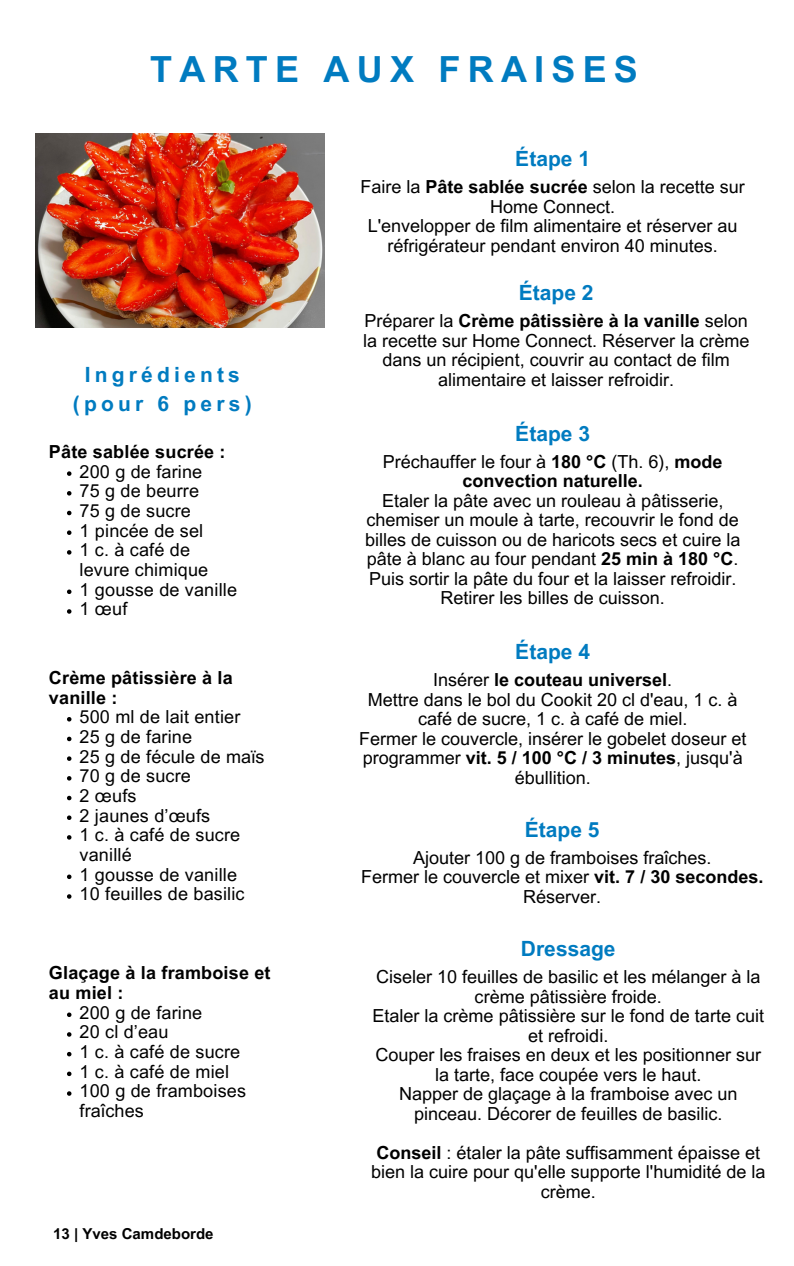
<style>
.page{position:relative;width:794px;height:1266px;background:#fff}
.page>*{position:absolute;margin:0;border:0;box-sizing:border-box;transform-origin:0 0}
.t1{font:700 36px "Arial MT Pro";letter-spacing:.2em;color:#007bc0}
.t2{font:700 21px "Arial MT Pro";color:#007bc0}
.t3{font:700 21px/29.2px "Arial MT Pro";letter-spacing:.2em;color:#007bc0;text-align:center}
.t4{font:18px/19.5px "Arial MT Pro";color:#000;text-align:center}
.t5{font:700 18px/19.6px "Arial MT Pro";letter-spacing:.01em;color:#000}
.t6{font:700 15px "Arial MT Pro";color:#000}
.s1{font-weight:700}
</style>
<div class="page">
<img style="left:35px;top:134px;width:289px;height:193px">
<svg style="left:67px;top:471px;width:4px;height:5px"></svg>
<svg style="left:67px;top:491px;width:4px;height:4px"></svg>
<svg style="left:67px;top:511px;width:4px;height:4px"></svg>
<svg style="left:67px;top:530px;width:4px;height:5px"></svg>
<svg style="left:67px;top:550px;width:4px;height:4px"></svg>
<svg style="left:67px;top:589px;width:4px;height:5px"></svg>
<svg style="left:67px;top:609px;width:4px;height:5px"></svg>
<svg style="left:67px;top:717px;width:4px;height:4px"></svg>
<svg style="left:67px;top:736px;width:4px;height:5px"></svg>
<svg style="left:67px;top:756px;width:4px;height:5px"></svg>
<svg style="left:67px;top:776px;width:4px;height:4px"></svg>
<svg style="left:67px;top:796px;width:4px;height:4px"></svg>
<svg style="left:67px;top:815px;width:4px;height:5px"></svg>
<svg style="left:67px;top:835px;width:4px;height:4px"></svg>
<svg style="left:67px;top:874px;width:4px;height:5px"></svg>
<svg style="left:67px;top:894px;width:4px;height:4px"></svg>
<svg style="left:67px;top:1012px;width:4px;height:5px"></svg>
<svg style="left:67px;top:1032px;width:4px;height:4px"></svg>
<svg style="left:67px;top:1052px;width:4px;height:4px"></svg>
<svg style="left:67px;top:1071px;width:4px;height:5px"></svg>
<svg style="left:67px;top:1091px;width:4px;height:4px"></svg>
<p class="t1" style="left:150px;top:56px;width:489px">TARTE AUX FRAISES</p>
<p class="t3" style="left:73px;top:362px;width:180px">Ingrédients (pour 6 pers)</p>
<h2 class="t5" style="left:49px;top:444px;width:178px">Pâte sablée sucrée :</h2>
<h3 class="t4" style="left:80px;top:464px;width:124px">200 g de farine</h3>
<p class="t4" style="left:80px;top:483px;width:121px">75 g de beurre</p>
<p class="t4" style="left:80px;top:503px;width:113px">75 g de sucre</p>
<p class="t4" style="left:80px;top:523px;width:125px">1 pincée de sel</p>
<p class="t4" style="left:80px;top:542px;width:130px;text-align:left">1 c. à café de levure chimique</p>
<p class="t4" style="left:80px;top:582px;width:159px">1 gousse de vanille</p>
<p class="t4" style="left:80px;top:601px;width:49px">1 œuf</p>
<p class="t5" style="left:49px;top:670px;width:185px">Crème pâtissière à la vanille :</p>
<h2 class="t4" style="left:80px;top:709px;width:162px">500 ml de lait entier</h2>
<h4 class="t4" style="left:80px;top:729px;width:114px">25 g de farine</h4>
<h2 class="t4" style="left:80px;top:749px;width:186px">25 g de fécule de maïs</h2>
<h4 class="t4" style="left:80px;top:768px;width:113px">70 g de sucre</h4>
<h2 class="t4" style="left:80px;top:788px;width:58px">2 œufs</h2>
<h4 class="t4" style="left:80px;top:808px;width:132px">2 jaunes d’œufs</h4>
<h2 class="t4" style="left:80px;top:827px;width:162px;text-align:left">1 c. à café de sucre vanillé</h2>
<h4 class="t4" style="left:80px;top:867px;width:159px">1 gousse de vanille</h4>
<h2 class="t4" style="left:80px;top:886px;width:166px">10 feuilles de basilic</h2>
<p class="t5" style="left:49px;top:965px;width:223px">Glaçage à la framboise et au miel :</p>
<p class="t4" style="left:80px;top:1005px;width:124px">200 g de farine</p>
<p class="t4" style="left:80px;top:1024px;width:90px">20 cl d’eau</p>
<p class="t4" style="left:80px;top:1044px;width:162px">1 c. à café de sucre</p>
<p class="t4" style="left:80px;top:1064px;width:151px">1 c. à café de miel</p>
<h2 class="t4" style="left:80px;top:1083px;width:168px;text-align:left">100 g de framboises fraîches</h2>
<p class="t6" style="left:53px;top:1228px;width:162px">13 | Yves Camdeborde</p>
<p class="t2" style="left:515px;top:151px;width:76px">Étape 1</p>
<h3 class="t4" style="left:360px;top:179px;width:386px">Faire la <span class="s1">Pâte sablée sucrée</span> selon la recette sur Home Connect.<br>L'envelopper de film alimentaire et réserver au réfrigérateur pendant environ 40 minutes.</h3>
<p class="t2" style="left:518px;top:285px;width:76px">Étape 2</p>
<p class="t4" style="left:363px;top:313px;width:387px">Préparer la <span class="s1">Crème pâtissière à la vanille</span> selon la recette sur Home Connect. Réserver la crème dans un récipient, couvrir au contact de film alimentaire et laisser refroidir.</p>
<h4 class="t2" style="left:515px;top:425px;width:76px">Étape 3</h4>
<h4 class="t4" style="left:365px;top:454px;width:376px">Préchauffer le four à <span class="s1">180 °C</span> (Th. 6), <span class="s1">mode convection naturelle.<br></span>Etaler la pâte avec un rouleau à pâtisserie, chemiser un moule à tarte, recouvrir le fond de billes de cuisson ou de haricots secs et cuire la pâte à blanc au four pendant <span class="s1">25 min à 180 °C</span>.<br>Puis sortir la pâte du four et la laisser refroidir.<br>Retirer les billes de cuisson.</h4>
<p class="t2" style="left:515px;top:644px;width:76px">Étape 4</p>
<p class="t4" style="left:359px;top:672px;width:388px">Insérer <span class="s1">le couteau universel</span>.<br>Mettre dans le bol du Cookit 20 cl d'eau, 1 c. à café de sucre, 1 c. à café de miel.<br>Fermer le couvercle, insérer le gobelet doseur et programmer <span class="s1">vit. 5 / 100 °C / 3 minutes</span>, jusqu'à ébullition.</p>
<h4 class="t2" style="left:524px;top:821px;width:76px">Étape 5</h4>
<h3 class="t4" style="left:361px;top:850px;width:403px">Ajouter 100 g de framboises fraîches.<br>Fermer le couvercle et mixer <span class="s1">vit. 7 / 30 secondes.<br></span>Réserver.</h3>
<p class="t2" style="left:520px;top:941px;width:96px">Dressage</p>
<p class="t4" style="left:372px;top:969px;width:393px">Ciseler 10 feuilles de basilic et les mélanger à la crème pâtissière froide.<br>Etaler la crème pâtissière sur le fond de tarte cuit et refroidi.<br>Couper les fraises en deux et les positionner sur la tarte, face coupée vers le haut.<br>Napper de glaçage à la framboise avec un pinceau. Décorer de feuilles de basilic.</p>
<p class="t4" style="left:371px;top:1144px;width:396px"><span class="s1">Conseil</span> : étaler la pâte suffisamment épaisse et bien la cuire pour qu'elle supporte l'humidité de la crème.</p>
</div>
